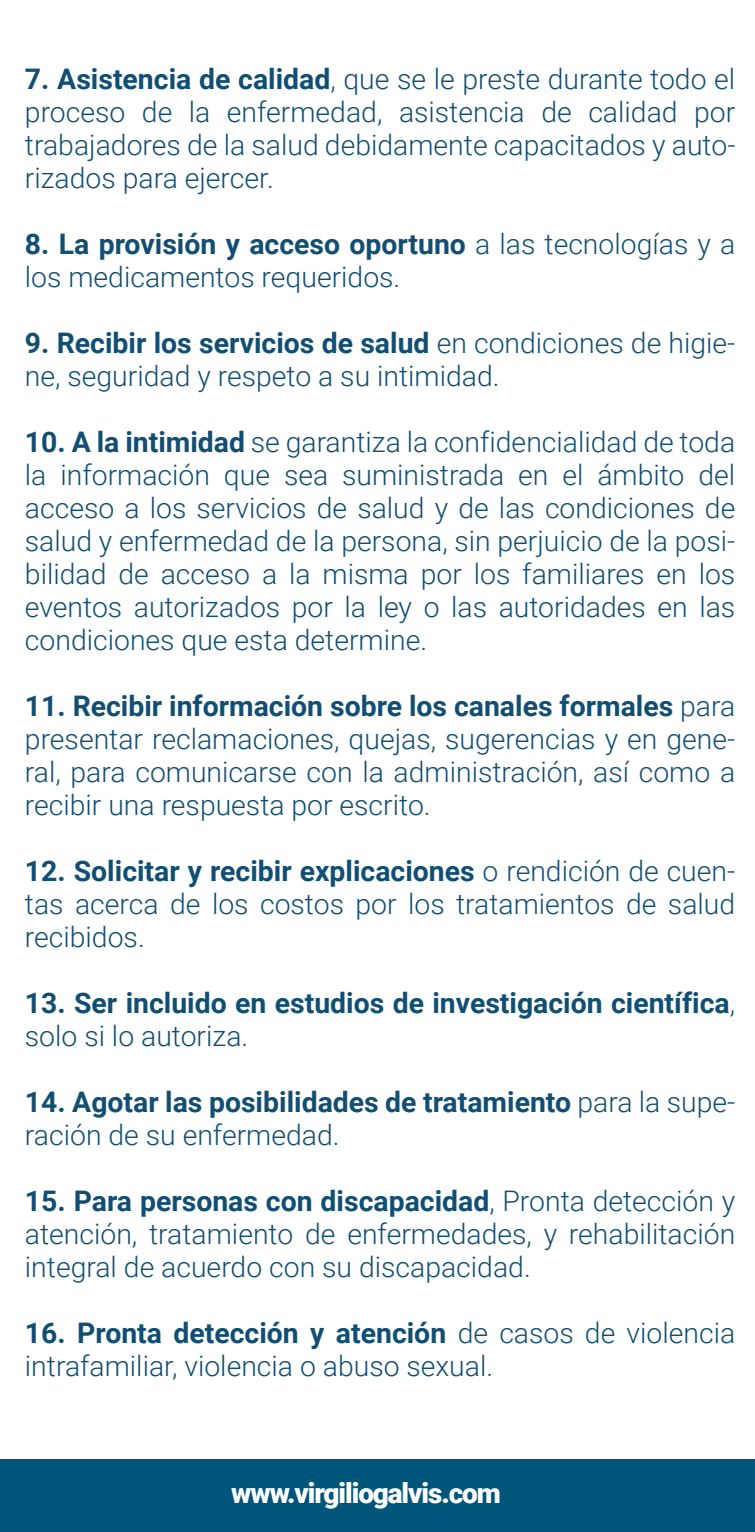
<style>
.page{position:relative;width:755px;height:1532px;background:#fff}
.page>*{position:absolute;margin:0;border:0;box-sizing:border-box;transform-origin:0 0}
.t1{font:300 28.25px/33px "Roboto";color:#114e73;text-align:justify}
.t2{font:700 28.25px/33px "Roboto";color:#114e73}
.t3{font:900 28px "Roboto";letter-spacing:-.04em;color:#fff}
.s1{font-weight:700}
.s2{font-weight:300}
</style>
<div class="page">
<div style="left:0;top:1459px;width:754px;height:73px;background:#00557a"></div>
<p class="t1" style="left:25px;top:61px;width:711px"><span class="s1">7. Asistencia de calidad</span>, que se le preste durante todo el proceso de la enfermedad, asistencia de calidad por trabajadores de la salud debidamente capacitados y auto&shy;rizados para ejercer.</p>
<p class="t1" style="left:25px;top:226px;width:711px"><span class="s1">8. La provisión y acceso oportuno</span> a las tecnologías y a los medicamentos requeridos.</p>
<p class="t1" style="left:25px;top:325px;width:711px"><span class="s1">9. Recibir los servicios de salud</span> en condiciones de higie&shy;ne, seguridad y respeto a su intimidad.</p>
<p class="t1" style="left:25px;top:424px;width:711px"><span class="s1">10. A la intimidad</span> se garantiza la confidencialidad de toda la información que sea suministrada en el ámbito del acceso a los servicios de salud y de las condiciones de salud y enfermedad de la persona, sin perjuicio de la posi&shy;bilidad de acceso a la misma por los familiares en los eventos autorizados por la ley o las autoridades en las condiciones que esta determine.</p>
<p class="t1" style="left:25px;top:688px;width:711px"><span class="s1">11. Recibir información sobre los canales formales</span> para presentar reclamaciones, quejas, sugerencias y en gene&shy;ral, para comunicarse con la administración, así como a recibir una respuesta por escrito.</p>
<p class="t1" style="left:25px;top:853px;width:711px"><span class="s1">12. Solicitar y recibir explicaciones</span> o rendición de cuen&shy;tas acerca de los costos por los tratamientos de salud recibidos.</p>
<p class="t2" style="left:25px;top:985px;width:711px">13. Ser incluido en estudios de investigación científica<span class="s2">, solo si lo autoriza.</span></p>
<p class="t2" style="left:25px;top:1084px;width:711px">14. Agotar las posibilidades de tratamiento <span class="s2">para la supe&shy;ración de su enfermedad.</span></p>
<p class="t1" style="left:25px;top:1183px;width:711px"><span class="s1">15. Para personas con discapacidad</span>, Pronta detección y atención, tratamiento de enfermedades, y rehabilitación integral de acuerdo con su discapacidad.</p>
<p class="t1" style="left:25px;top:1315px;width:711px"><span class="s1">16. Pronta detección y atención</span> de casos de violencia intrafamiliar, violencia o abuso sexual.</p>
<p class="t3" style="left:231px;top:1473px;width:271px">www.virgiliogalvis.com</p>
</div>
